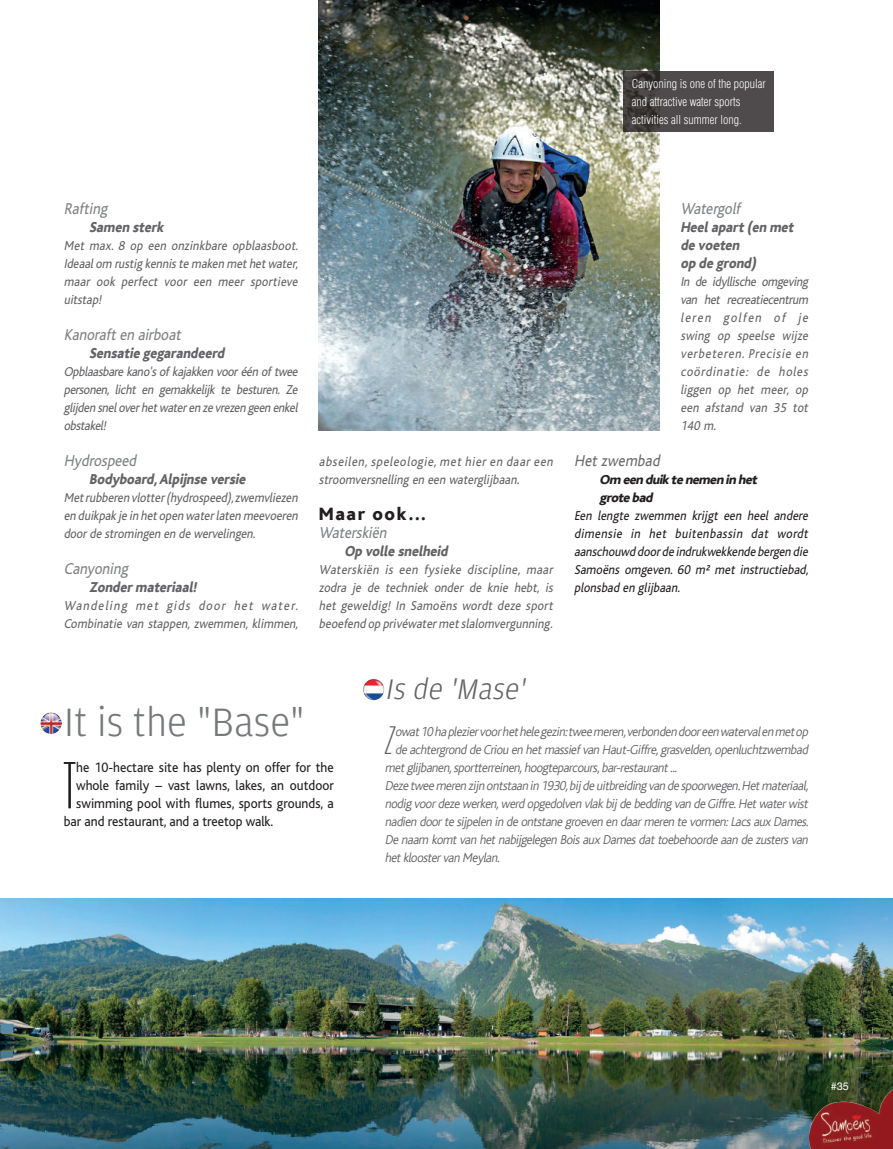
<style>
.page{position:relative;width:893px;height:1149px;background:#fff}
.page>*{position:absolute;margin:0;border:0;box-sizing:border-box;transform-origin:0 0}
.t1{font:100 ultra-condensed 64.05px "Univers LT";color:#231f20}
.t2{font:300 42px "Amplitude";color:#76787b}
.t3{font:italic 100 ultra-condensed 38.4px "Univers LT";color:#636366}
.t4{font:italic 300 30px "Amplitude";color:#636366}
.t5{font:800 18.75px "Bliss";letter-spacing:.08em;color:#231f20}
.t6{font:italic 16.5px "Bliss";color:#808285;scale:.9 1}
.t7{font:italic 16.5px "Bliss";color:#6c6d70;scale:.9 1}
.t8{font:italic 800 15px/18px "Bliss";color:#636366;scale:.9 1}
.t9{font:14.25px "Bliss";color:#231f20;scale:.94 1}
.t10{font:italic 13.5px/18px "Bliss";color:#636366;text-align:justify;scale:.9 1}
.t11{font:italic 300 13.5px "Bliss";letter-spacing:-.03em;color:#636366;scale:.94 1}
.t12{font:italic 13.5px/18px "Bliss";color:#231f20;text-align:justify;scale:.9 1}
.t13{font:italic 800 13.5px/18px "Bliss";color:#231f20}
.t14{font:300 condensed 12px/18px "Helvetica LT Std";color:#fff}
.t15{font:10.8px "Helvetica LT Std";color:#fff}
</style>
<div class="page">
<img style="left:0;top:898px;width:893px;height:250px">
<img style="left:810px;top:1080px;width:83px;height:68px">
<img style="left:319px;top:0;width:340px;height:430px">
<img style="left:41px;top:712px;width:21px;height:21px">
<img style="left:363px;top:679px;width:21px;height:20px">
<svg style="left:623px;top:72px;width:151px;height:60px;background:#4a4747"></svg>
<p class="t14" style="left:632px;top:74px;width:135px">Canyoning is one of the popular and attractive water sports activities all summer long.</p>
<p class="t6" style="left:64px;top:200px;width:53px">Rafting</p>
<p class="t8" style="left:89px;top:218px;width:87px">Samen sterk</p>
<p class="t10" style="left:64px;top:237px;width:265px">Met max. 8 op een onzinkbare opblaasboot.<br>Ideaalom rustig kenniste maken methetwater, maar ook perfect voor een meer sportieve uitstap!</p>
<p class="t6" style="left:64px;top:326px;width:135px">Kanoraften airboat</p>
<p class="t8" style="left:89px;top:344px;width:155px">Sensatie gegarandeerd</p>
<p class="t10" style="left:64px;top:363px;width:264px">Opblaasbare kano'sofkajakken vooréén oftwee personen, licht en gemakkelijk te besturen. Ze glijden sneloverhetwateren ze vrezen geen enkel obstakel!</p>
<p class="t6" style="left:64px;top:452px;width:85px">Hydrospeed</p>
<p class="t8" style="left:89px;top:470px;width:178px">Bodyboard,Alpijnse versie</p>
<p class="t10" style="left:64px;top:489px;width:264px">Metrubberen vlotter(hydrospeed),zwemvliezen en duikpak je in hetopen waterlaten meevoeren doorde stromingen en de wervelingen.</p>
<p class="t6" style="left:64px;top:560px;width:76px">Canyoning</p>
<p class="t8" style="left:89px;top:578px;width:124px">Zonder materiaal!</p>
<p class="t10" style="left:64px;top:597px;width:265px">Wandeling met gids door het water.<br>Combinatie van stappen, zwemmen, klimmen,</p>
<p class="t10" style="left:319px;top:453px;width:264px">abseilen,speleologie,met hier en daar een stroomversnelling en een waterglijbaan.</p>
<h3 class="t5" style="left:319px;top:504px;width:109px">Maar ook...</h3>
<p class="t6" style="left:319px;top:524px;width:80px">Waterskiën</p>
<p class="t8" style="left:344px;top:542px;width:119px">Op volle snelheid</p>
<p class="t10" style="left:319px;top:561px;width:264px">Waterskiën is een fysieke discipline, maar zodra je de techniek onder de knie hebt, is het geweldig! In Samoëns wordt deze sport beoefend op privéwatermetslalomvergunning.</p>
<p class="t6" style="left:680px;top:200px;width:72px">Watergolf</p>
<p class="t8" style="left:680px;top:218px;width:130px">Heelapart (en met de voeten<br>op de grond)</p>
<p class="t10" style="left:680px;top:273px;width:146px">In de idyllische omgeving van het recreatiecentrum leren golfen of je swing op speelse wijze verbeteren. Precisie en coördinatie: de holes liggen op het meer, op een afstand van 35 tot 140 m.</p>
<p class="t7" style="left:574px;top:452px;width:100px">Hetzwembad</p>
<p class="t13" style="left:600px;top:471px;width:162px">Om een duik te nemen in het grote bad</p>
<p class="t12" style="left:574px;top:507px;width:265px">Een lengte zwemmen krijgt een heel andere dimensie in het buitenbassin dat wordt aanschouwd doorde indrukwekkende bergen die Samoëns omgeven. 60 m² met instructiebad, plonsbad en glijbaan.</p>
<h2 class="t2" style="left:64px;top:698px;width:242px">It is the "Base"</h2>
<h1 class="t1" style="left:64px;top:752px;width:12px">T</h1>
<p class="t9" style="left:76px;top:760px;width:275px">he 10-hectare site has plenty on offer for the</p>
<p class="t9" style="left:76px;top:778px;width:275px">whole family – vast lawns, lakes, an outdoor</p>
<p class="t9" style="left:76px;top:796px;width:275px">swimming pool with flumes, sports grounds, a</p>
<p class="t9" style="left:64px;top:814px;width:224px">bar and restaurant, and a treetop walk.</p>
<h3 class="t4" style="left:385px;top:672px;width:147px">Is de 'Mase'</h3>
<h3 class="t3" style="left:385px;top:721px;width:15px">Z</h3>
<p class="t11" style="left:395px;top:724px;width:444px">owat10 hapleziervoorhethelegezin:tweemeren,verbonden dooreen watervalen metop</p>
<p class="t11" style="left:395px;top:742px;width:443px">deachtergrond deCriou en hetmassiefvan Haut-Giffre,grasvelden,openluchtzwembad</p>
<p class="t11" style="left:385px;top:760px;width:315px">metglij banen,sportterreinen,hoogteparcours,bar-restaurant...</p>
<p class="t11" style="left:385px;top:778px;width:455px">Dezetweemeren zijn ontstaan in 1930,bij deuitbreiding van despoorwegen.Hetmateriaal,</p>
<p class="t11" style="left:385px;top:796px;width:454px">nodig voordezewerken,werd opgedolven vlakbij debedding van deGiffre.Hetwaterwist</p>
<p class="t11" style="left:385px;top:814px;width:455px">nadien doortesijpelen in deontstanegroeven en daarmeren tevormen:LacsauxDames.</p>
<p class="t11" style="left:385px;top:832px;width:454px">Denaam komtvan hetnabijgelegen BoisauxDamesdattoebehoordeaan dezustersvan</p>
<p class="t11" style="left:385px;top:850px;width:126px">hetkloostervan Meylan.</p>
<p class="t15" style="left:831px;top:1079px;width:20px">#35</p>
</div>
